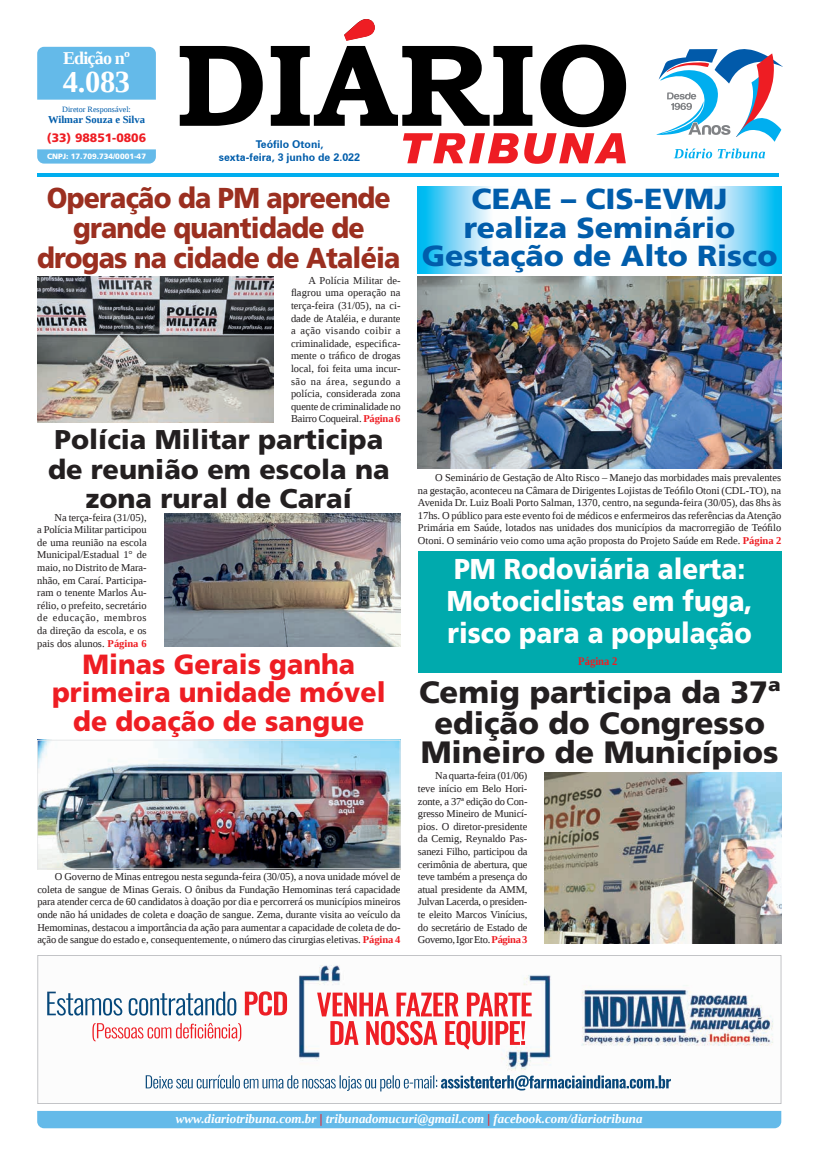
<style>
.page{position:relative;width:821px;height:1166px;background:#fff}
.page>*{position:absolute;margin:0;border:0;box-sizing:border-box;transform-origin:0 0}
.t1{font:900 30.89px/31.5px "Frutiger LT Std";color:#231f20;text-align:center}
.t2{font:700 30.45px "Liberation Serif";color:#fff}
.t3{font:900 29.05px/28.2px "Frutiger LT Std";color:#015dab;text-align:center;scale:1.04 1}
.t4{font:900 28.79px/29.9px "Frutiger LT Std";letter-spacing:-.03em;color:#9b2f20;text-align:center;scale:.93 1}
.t5{font:900 28.7px/31.8px "Frutiger LT Std";color:#fff;scale:.91 1}
.t6{font:900 27.74px/28.7px "Frutiger LT Std";color:#ee1d23;text-align:center;scale:.96 1}
.t7{font:900 27.12px/29.8px "Frutiger LT Std";color:#231f20;text-align:center}
.t8{font:700 18.03px "Liberation Serif";letter-spacing:-.045em;color:#fff}
.t9{font:italic 700 12.95px "Liberation Serif";color:#fff}
.t10{font:900 12.16px "Frutiger LT Std";color:#ee1d23}
.t11{font:700 11.55px "Liberation Serif";letter-spacing:.005em;color:#ee1d23;scale:.91 1}
.t12{font:700 10.67px/12.6px "Zurich BT";color:#015dab;text-align:center}
.t13{font:700 10.59px "Liberation Serif";color:#015dab}
.t14{font:10.5px/12.6px "Liberation Serif";letter-spacing:-.005em;color:#231f20;text-align:justify}
.t15{font:8.14px "Liberation Serif";color:#015dab}
.t16{font:900 7.7px "Frutiger LT Std";color:#fff}
.s1{font-weight:700;color:#ee1d23}
.s2{color:#ee1d23}
</style>
<div class="page">
<svg style="left:418px;top:186px;width:72px;height:87px;background:#77d5f6"></svg>
<svg style="left:710px;top:186px;width:71px;height:87px;background:#7ad6f6"></svg>
<hr style="left:37px;top:174px;width:742px;height:3px;background:#00aeef">
<svg style="left:180px;top:44px;width:446px;height:83px"></svg>
<svg style="left:344px;top:19px;width:31px;height:22px"></svg>
<div style="left:37px;top:47px;width:119px;height:53px;background:#64bae9"></div>
<svg style="left:37px;top:149px;width:119px;height:15px;background:#6ebeea"></svg>
<div style="left:37px;top:1111px;width:744px;height:17px;background:#64bae9"></div>
<svg style="left:403px;top:133px;width:223px;height:31px"></svg>
<svg style="left:656px;top:49px;width:127px;height:93px"></svg>
<svg style="left:674px;top:148px;width:91px;height:10px"></svg>
<svg style="left:37px;top:955px;width:744px;height:149px"></svg>
<div style="left:418px;top:551px;width:363px;height:122px;background:#00aaad"></div>
<img style="left:418px;top:276px;width:363px;height:193px">
<img style="left:37px;top:740px;width:364px;height:129px">
<img style="left:37px;top:276px;width:237px;height:147px">
<img style="left:545px;top:772px;width:236px;height:171px">
<img style="left:164px;top:513px;width:237px;height:133px">
<h3 class="t8" style="left:63px;top:45px;width:68px">Edição nº</h3>
<h2 class="t2" style="left:63px;top:61px;width:69px">4.083</h2>
<p class="t15" style="left:62px;top:104px;width:70px">Diretor Responsável:</p>
<p class="t13" style="left:48px;top:112px;width:99px">Wilmar Souza e Silva</p>
<p class="t10" style="left:47px;top:130px;width:101px">(33) 98851-0806</p>
<p class="t16" style="left:47px;top:151px;width:100px">CNPJ: 17.709.734/0001-47</p>
<p class="t12" style="left:219px;top:138px;width:143px">Teófilo Otoni,<br>sexta-feira, 3 junho de 2.022</p>
<h3 class="t4" style="left:37px;top:183px;width:392px">Operação da PM apreende grande quantidade de drogas na cidade de Ataléia</h3>
<p class="t14" style="left:291px;top:274px;width:111px;text-indent:17px">A Polícia Militar de&shy;flagrou uma operação na terça-feira (31/05), na ci&shy;dade de Ataléia, e durante a ação visando coibir a criminalidade, especifica&shy;mente o tráfico de drogas local, foi feita uma incur&shy;são na área, segundo a polícia, considerada zona quente de criminalidade no Bairro Coqueiral. <span class="s1">Página 6</span></p>
<h3 class="t7" style="left:48px;top:424px;width:343px">Polícia Militar participa de reunião em escola na zona rural de Caraí</h3>
<p class="t14" style="left:37px;top:511px;width:111px;text-indent:17px">Na terça-feira (31/05), a Polícia Militar participou de uma reunião na escola Municipal/Estadual 1° de maio, no Distrito de Mara&shy;nhão, em Caraí. Participa&shy;ram o tenente Marlos Au&shy;rélio, o prefeito, secretário de educação, membros da direção da escola, e os pais dos alunos. <span class="s1">Página 6</span></p>
<h3 class="t6" style="left:52px;top:649px;width:349px">Minas Gerais ganha primeira unidade móvel de doação de sangue</h3>
<p class="t14" style="left:37px;top:870px;width:365px;text-indent:17px">O Governo de Minas entregou nesta segunda-feira (30/05), a nova unidade móvel de coleta de sangue de Minas Gerais. O ônibus da Fundação Hemominas terá capacidade para atender cerca de 60 candidatos à doação por dia e percorrerá os municípios mineiros onde não há unidades de coleta e doação de sangue. Zema, durante visita ao veículo da Hemominas, destacou a importância da ação para aumentar a capacidade de coleta de do&shy;ação de sangue do estado e, consequentemente, o número das cirurgias eletivas. <span class="s1">Página 4</span></p>
<h3 class="t3" style="left:422px;top:185px;width:344px">CEAE – CIS-EVMJ realiza Seminário<br>Gestação de Alto Risco</h3>
<p class="t14" style="left:418px;top:471px;width:365px;text-indent:17px">O Seminário de Gestação de Alto Risco – Manejo das morbidades mais prevalentes na gestação, aconteceu na Câmara de Dirigentes Lojistas de Teófilo Otoni (CDL-TO), na Avenida Dr. Luiz Boali Porto Salman, 1370, centro, na segunda-feira (30/05), das 8hs às 17hs. O público para este evento foi de médicos e enfermeiros das referências da Atenção Primária em Saúde, lotados nas unidades dos municípios da macrorregião de Teófilo Otoni. O seminário veio como uma ação proposta do Projeto Saúde em Rede. <span class="s1">Página 2</span></p>
<h3 class="t5" style="left:447px;top:553px;width:337px">PM Rodoviária alerta:<br>Motociclistas em fuga, risco para a população</h3>
<p class="t11" style="left:578px;top:653px;width:45px">Página 2</p>
<h1 class="t1" style="left:419px;top:676px;width:363px">Cemig participa da 37ª edição do Congresso</h1>
<h1 class="t1" style="left:421px;top:736px;width:359px">Mineiro de Municípios</h1>
<p class="t14" style="left:418px;top:769px;width:111px;text-indent:17px">Na quarta-feira (01/06) teve início em Belo Hori&shy;zonte, a 37ª edição do Con&shy;gresso Mineiro de Municí&shy;pios. O diretor-presidente da Cemig, Reynaldo Pas&shy;sanezi Filho, participou da cerimônia de abertura, que teve também a presença do atual presidente da AMM, Julvan Lacerda, o presiden&shy;te eleito Marcos Vinícius, do secretário de Estado de Governo, Igor Eto. <span class="s1">Página 3</span></p>
<p class="t9" style="left:176px;top:1110px;width:468px">www.diariotribuna.com.br <span class="s2">|</span> tribunadomucuri@gmail.com <span class="s2">|</span> facebook.com/diariotribuna</p>
</div>
